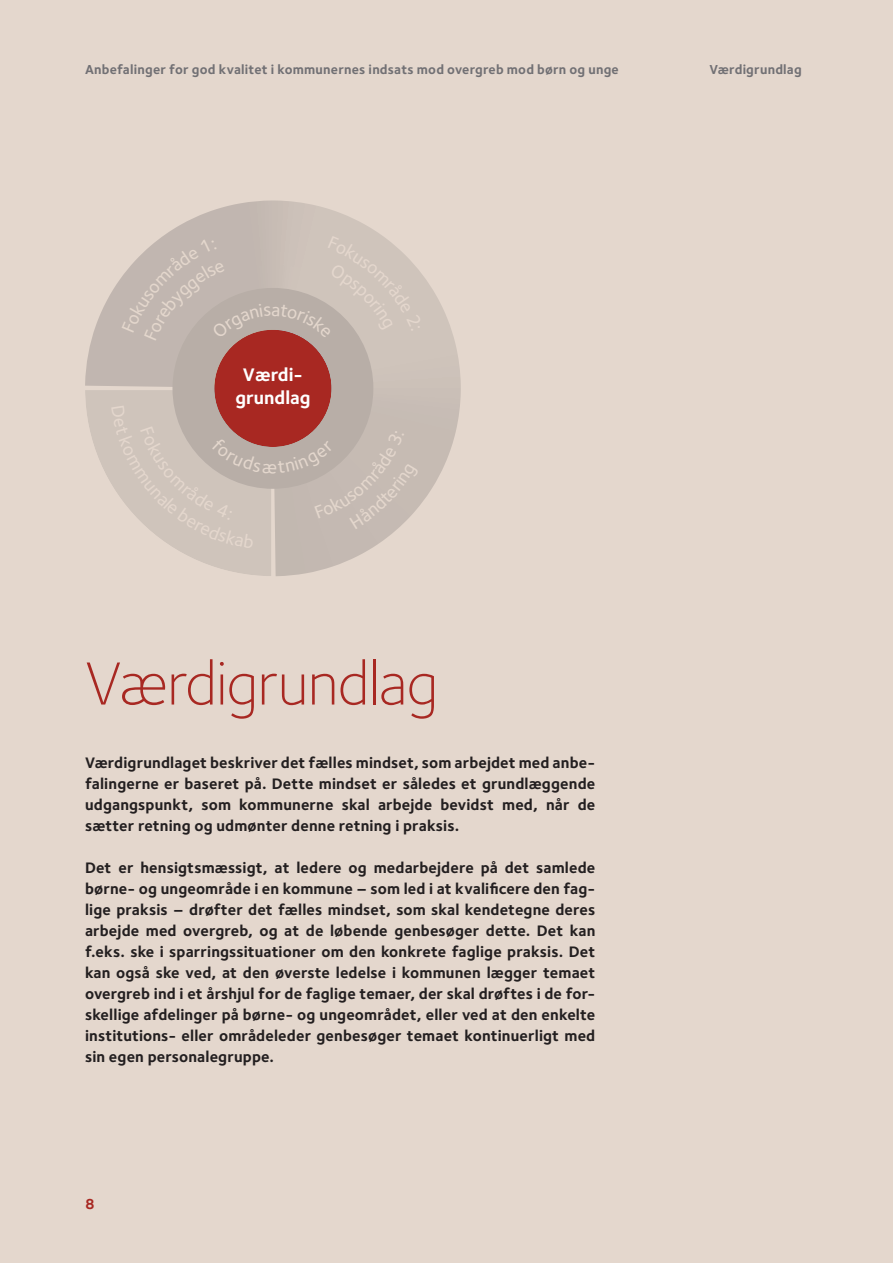
<style>
.page{position:relative;width:893px;height:1263px;background:#e4d7cd}
.page>*{position:absolute;margin:0;border:0;box-sizing:border-box;transform-origin:0 0}
.H2__Overskrift_-_i_T{font:300 63px "Foundry Sterling";letter-spacing:-.015em;color:#a82822}
.t1{font:700 18.9px/22.6px "Foundry Sterling";color:#fff;text-align:center}
.Brødtekst{font:700 15.75px/21px "Foundry Sterling";letter-spacing:.01em;color:#231f20;text-align:justify}
.t2{font:700 15px "Foundry Sterling";color:#a82822}
.t3{font:700 13.5px "Foundry Sterling";letter-spacing:.015em;color:#717074}
</style>
<div class="page">
<svg style="left:158px;top:200px;width:303px;height:306px"></svg>
<svg style="left:85px;top:240px;width:334px;height:336px"></svg>
<p class="t3" style="left:85px;top:62px;width:535px">Anbefalinger for god kvalitet i kommunernes indsats mod overgreb mod børn og unge</p>
<p class="t3" style="left:709px;top:62px;width:94px">Værdigrundlag</p>
<p class="t1" style="left:235px;top:363px;width:77px">Værdi&shy;grundlag</p>
<h2 class="H2__Overskrift_-_i_T" style="left:85px;top:647px;width:355px">Værdigrundlag</h2>
<p class="Brødtekst" style="left:85px;top:751px;width:512px">Værdigrundlaget beskriver det fælles mindset, som arbejdet med anbe&shy;falingerne er baseret på. Dette mindset er således et grundlæggende udgangspunkt, som kommunerne skal arbejde bevidst med, når de sætter retning og udmønter denne retning i praksis.</p>
<p class="Brødtekst" style="left:85px;top:856px;width:512px">Det er hensigtsmæssigt, at ledere og medarbejdere på det samlede børne- og ungeområde i en kommune – som led i at kvalificere den fag&shy;lige praksis – drøfter det fælles mindset, som skal kendetegne deres arbejde med overgreb, og at de løbende genbesøger dette. Det kan f.eks. ske i sparringssituationer om den konkrete faglige praksis. Det kan også ske ved, at den øverste ledelse i kommunen lægger temaet overgreb ind i et årshjul for de faglige temaer, der skal drøftes i de for&shy;skellige afdelinger på børne- og ungeområdet, eller ved at den enkelte institutions- eller områdeleder genbesøger temaet kontinuerligt med sin egen personalegruppe.</p>
<p class="t2" style="left:85px;top:1194px;width:11px">8</p>
</div>
